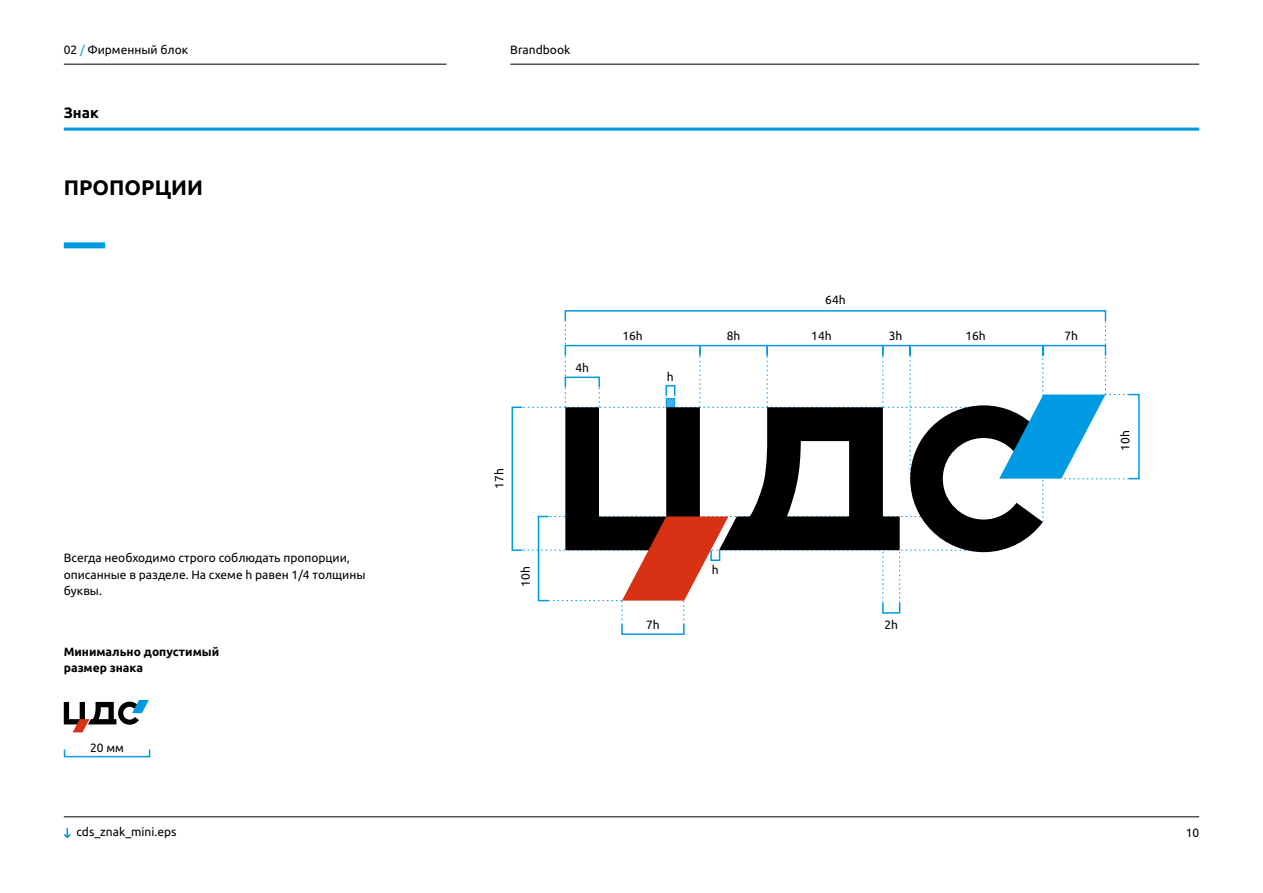
<style>
.page{position:relative;width:1263px;height:893px;background:#fff}
.page>*{position:absolute;margin:0;border:0;box-sizing:border-box;transform-origin:0 0}
.t1{font:700 21px "Ubuntu";color:#000}
.t2{font:700 15px "Ubuntu";color:#000}
.t3{font:12px/16.5px "Ubuntu";color:#000}
.t4{font:700 12px/16.5px "Ubuntu";color:#000}
.s1{color:#009ae3}
</style>
<div class="page">
<hr style="left:64px;top:128px;width:1135px;height:3px;background:#009ae3">
<hr style="left:64px;top:816px;width:1135px;height:1px;background:#000">
<hr style="left:64px;top:64px;width:382px;height:1px;background:#000">
<hr style="left:510px;top:64px;width:689px;height:1px;background:#000">
<div style="left:64px;top:242px;width:41px;height:6px;background:#009ae3"></div>
<div style="left:511px;top:407px;width:12px;height:144px;border:2px solid #009ae3"></div>
<div style="left:1128px;top:394px;width:12px;height:85px;border:2px solid #009ae3"></div>
<svg style="left:564px;top:310px;width:543px;height:11px"></svg>
<svg style="left:522px;top:321px;width:607px;height:308px"></svg>
<svg style="left:64px;top:700px;width:85px;height:32px"></svg>
<div style="left:64px;top:749px;width:86px;height:8px;border:2px solid #009ae3"></div>
<svg style="left:64px;top:827px;width:7px;height:12px"></svg>
<p class="t3" style="left:64px;top:41px;width:126px">02 <span class="s1">/</span> Фирменный блок</p>
<p class="t2" style="left:64px;top:104px;width:37px">Знак</p>
<h1 class="t1" style="left:64px;top:175px;width:141px">ПРОПОРЦИИ</h1>
<p class="t3" style="left:64px;top:549px;width:303px">Всегда необходимо строго соблюдать пропорции, описанные в разделе. На схеме h равен 1/4 толщины буквы.</p>
<p class="t4" style="left:64px;top:643px;width:157px">Минимально допустимый размер знака</p>
<p class="t3" style="left:90px;top:739px;width:35px">20 мм</p>
<p class="t3" style="left:510px;top:41px;width:62px">Brandbook</p>
<p class="t3" style="left:491px;top:489px;width:22px;rotate:-90deg">17h</p>
<p class="t3" style="left:517px;top:587px;width:22px;rotate:-90deg">10h</p>
<p class="t3" style="left:575px;top:359px;width:15px">4h</p>
<p class="t3" style="left:825px;top:291px;width:22px">64h</p>
<p class="t3" style="left:622px;top:327px;width:22px">16h</p>
<p class="t3" style="left:811px;top:327px;width:22px">14h</p>
<p class="t3" style="left:727px;top:327px;width:15px">8h</p>
<p class="t3" style="left:889px;top:327px;width:15px">3h</p>
<p class="t3" style="left:667px;top:368px;width:8px">h</p>
<p class="t3" style="left:712px;top:561px;width:8px">h</p>
<p class="t3" style="left:646px;top:616px;width:15px">7h</p>
<p class="t3" style="left:884px;top:616px;width:15px">2h</p>
<p class="t3" style="left:965px;top:327px;width:22px">16h</p>
<p class="t3" style="left:1064px;top:327px;width:15px">7h</p>
<p class="t3" style="left:1117px;top:451px;width:22px;rotate:-90deg">10h</p>
<p class="t3" style="left:77px;top:824px;width:102px">cds_znak_mini.eps</p>
<p class="t3" style="left:1186px;top:824px;width:15px">10</p>
</div>
